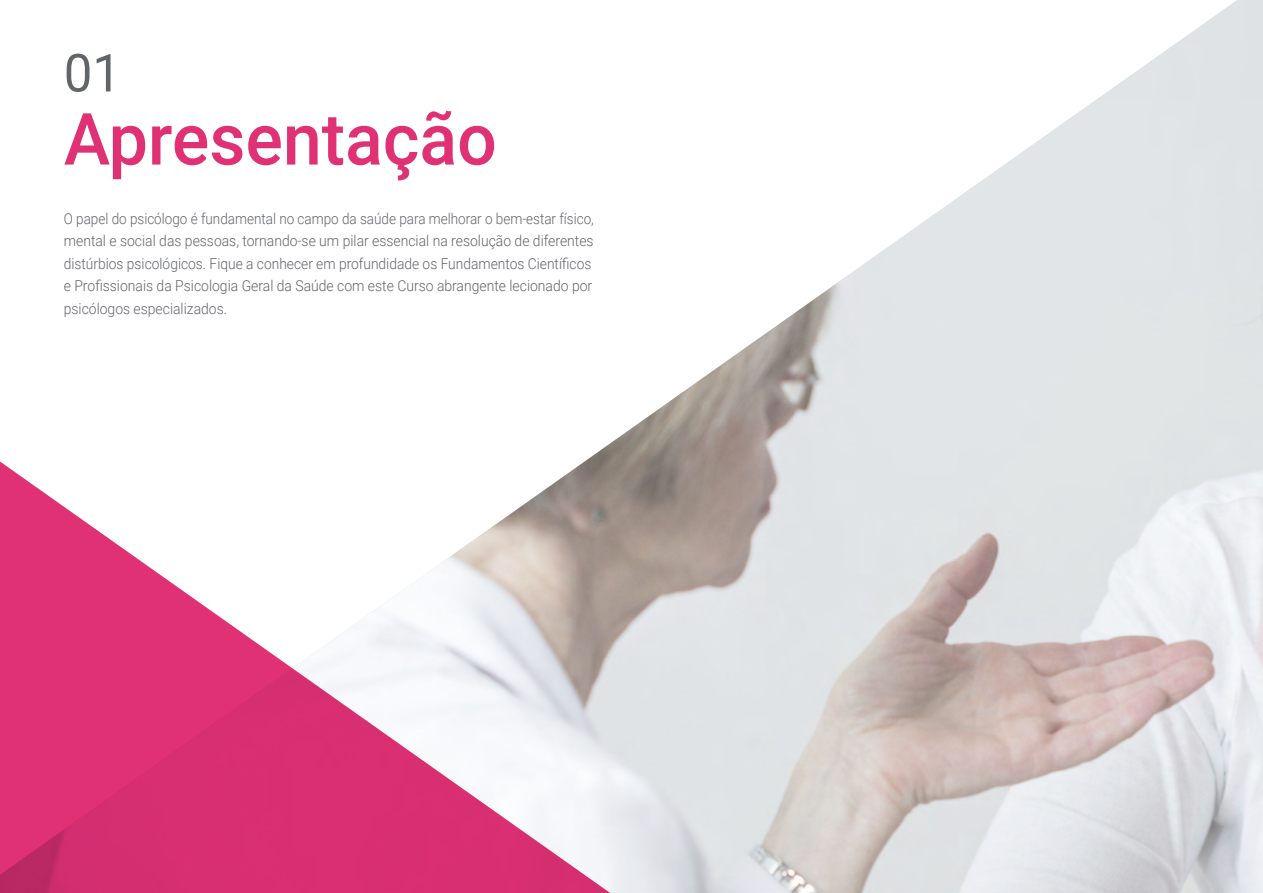
<style>
.page{position:relative;width:1263px;height:893px;background:#fff}
.page>*{position:absolute;margin:0;border:0;box-sizing:border-box;transform-origin:0 0}
.t1{font:500 72px "Roboto";color:#df3174}
.t2{font:52.5px "Roboto";color:#61646a}
.t3{font:300 15px/22.5px "Roboto";color:#61646a;scale:.9 1}
</style>
<div class="page">
<img style="left:606px;top:0;width:657px;height:893px">
<svg style="left:0;top:446px;width:640px;height:447px"></svg>
<h2 class="t2" style="left:64px;top:36px;width:59px">01</h2>
<h1 class="t1" style="left:64px;top:89px;width:435px">Apresentação</h1>
<p class="t3" style="left:64px;top:207px;width:590px">O papel do psicólogo é fundamental no campo da saúde para melhorar o bem-estar físico, mental e social das pessoas, tornando-se um pilar essencial na resolução de diferentes distúrbios psicológicos. Fique a conhecer em profundidade os Fundamentos Científicos e Profissionais da Psicologia Geral da Saúde com este Curso abrangente lecionado por psicólogos especializados.</p>
</div>
